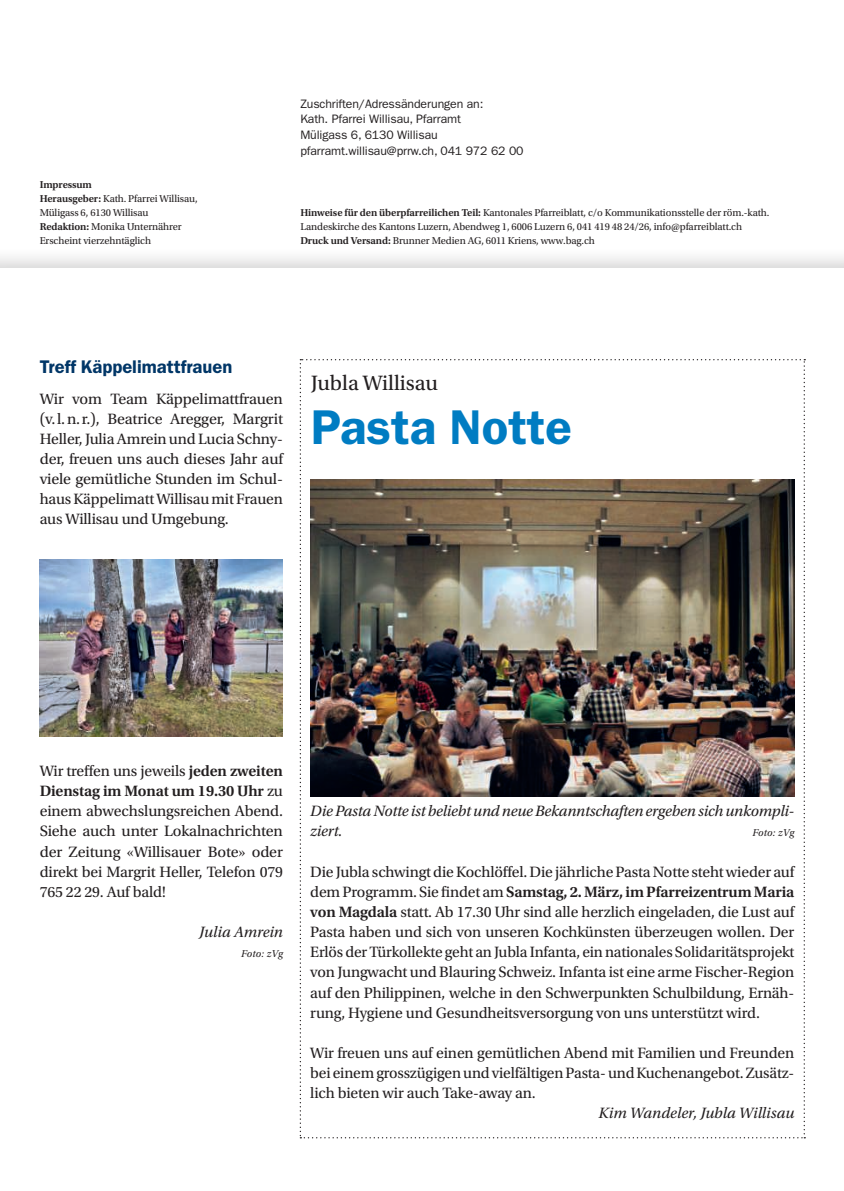
<style>
.page{position:relative;width:844px;height:1191px;background:#fff}
.page>*{position:absolute;margin:0;border:0;box-sizing:border-box;transform-origin:0 0}
.t1{font:600 49px "ITC Franklin Gothic Std";color:#007cc2}
.t2{font:21.88px "Utopia Std";color:#231f20}
.t3{font:600 18.38px "ITC Franklin Gothic Std";color:#003667}
.t4{font:15.75px/20.1px "Utopia Std";letter-spacing:-.01em;color:#231f20;text-align:justify}
.t5{font:italic 15.75px/20.1px "Utopia Std";letter-spacing:-.01em;color:#231f20}
.t6{font:12.25px/15.8px "ITC Franklin Gothic Std";letter-spacing:-.01em;color:#231f20}
.t7{font:10.5px/14px "Utopia Std";letter-spacing:-.01em;color:#231f20}
.t8{font:italic 10.5px "Utopia Std";letter-spacing:.015em;color:#231f20}
.s1{font-weight:600}
</style>
<div class="page">
<div style="left:0;top:246px;width:843px;height:945px;background:#231f20;opacity:.2"></div>
<div style="left:0;top:268px;width:843px;height:923px;background:#fff"></div>
<img style="left:40px;top:559px;width:243px;height:178px">
<svg style="left:299px;top:359px;width:506px;height:779px"></svg>
<img style="left:310px;top:480px;width:484px;height:316px">
<p class="t7" style="left:40px;top:178px;width:159px"><span class="s1">Impressum<br>Herausgeber:</span> Kath. Pfarrei Willisau,<br>Müligass 6, 6130 Willisau<br><span class="s1">Redaktion:</span> Monika Unternährer<br>Erscheint vierzehntäglich</p>
<p class="t6" style="left:300px;top:96px;width:225px">Zuschriften/Adressänderungen an:<br>Kath. Pfarrei Willisau, Pfarramt<br>Müligass 6, 6130 Willisau pfarramt.willisau@prrw.ch, 041 972 62 00</p>
<p class="t7" style="left:300px;top:206px;width:470px"><span class="s1">Hinweise für den überpfarreilichen Teil:</span> Kantonales Pfarreiblatt, c/o Kommunikationsstelle der röm.-kath.<br>Landeskirche des Kantons Luzern, Abendweg 1, 6006 Luzern 6, 041 419 48 24/26, info@pfarreiblatt.ch<br><span class="s1">Druck und Versand:</span> Brunner Medien AG, 6011 Kriens, www.bag.ch</p>
<p class="t3" style="left:40px;top:356px;width:194px">Treff Käppelimattfrauen</p>
<p class="t4" style="left:40px;top:389px;width:245px">Wir vom Team Käppelimattfrauen (v.l.n.r.), Beatrice Aregger, Margrit Heller, Julia Amrein und Lucia Schny&shy;der, freuen uns auch dieses Jahr auf viele gemütliche Stunden im Schul&shy;haus Käppelimatt Willisau mit Frauen aus Willisau und Umgebung.</p>
<h2 class="t2" style="left:311px;top:371px;width:128px">Jubla Willisau</h2>
<h1 class="t1" style="left:311px;top:398px;width:262px">Pasta Notte</h1>
<p class="t4" style="left:40px;top:761px;width:245px">Wir treffen uns jeweils <span class="s1">jeden zweiten Dienstag im Monat um 19.30 Uhr</span> zu einem abwechslungsreichen Abend.<br>Siehe auch unter Lokalnachrichten der Zeitung «Willisauer Bote» oder direkt bei Margrit Heller, Telefon 079<br>765 22 29. Auf bald!</p>
<p class="t5" style="left:199px;top:922px;width:85px">Julia Amrein</p>
<p class="t8" style="left:241px;top:948px;width:43px">Foto: zVg</p>
<p class="t5" style="left:310px;top:801px;width:485px">Die Pasta Notte ist beliebt und neue Bekanntschaften ergeben sich unkompli&shy;ziert.</p>
<p class="t8" style="left:752px;top:827px;width:43px">Foto: zVg</p>
<p class="t4" style="left:310px;top:861px;width:485px">Die Jubla schwingt die Kochlöffel. Die jährliche Pasta Notte steht wieder auf dem Programm. Sie findet am <span class="s1">Samstag, 2. März, im Pfarreizentrum Maria von Magdala</span> statt. Ab 17.30 Uhr sind alle herzlich eingeladen, die Lust auf Pasta haben und sich von unseren Kochkünsten überzeugen wollen. Der Erlös der Türkollekte geht an Jubla Infanta, ein nationales Solidaritätsprojekt von Jungwacht und Blauring Schweiz. Infanta ist eine arme Fischer-Region auf den Philippinen, welche in den Schwerpunkten Schulbildung, Ernäh&shy;rung, Hygiene und Gesundheitsversorgung von uns unterstützt wird.</p>
<p class="t4" style="left:310px;top:1043px;width:485px">Wir freuen uns auf einen gemütlichen Abend mit Familien und Freunden bei einem grosszügigen und vielfältigen Pasta- und Kuchenangebot. Zusätz&shy;lich bieten wir auch Take-away an.</p>
<p class="t5" style="left:598px;top:1103px;width:197px">Kim Wandeler, Jubla Willisau</p>
</div>
